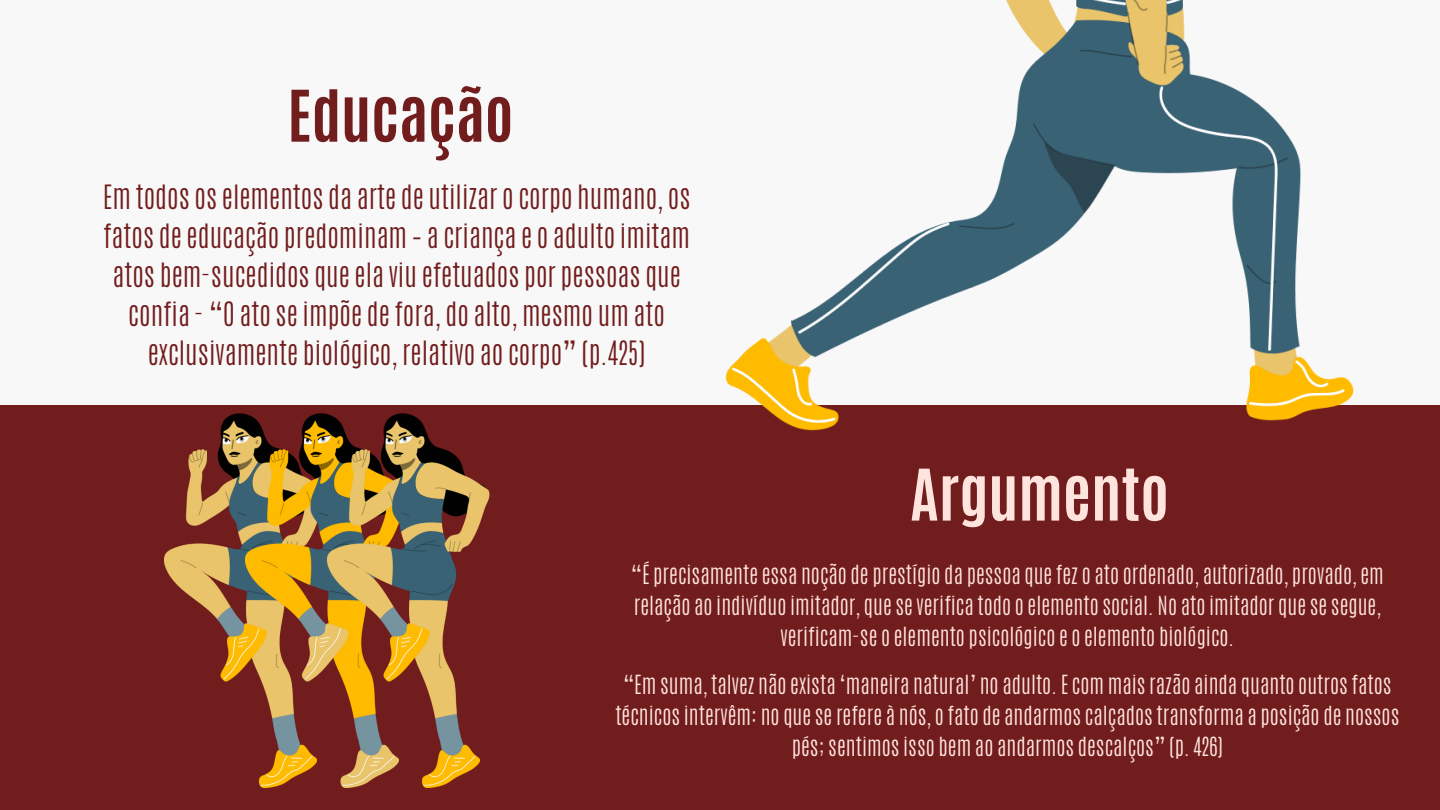
<style>
.page{position:relative;width:1440px;height:810px;background:#f8f8f8}
.page>*{position:absolute;margin:0;border:0;box-sizing:border-box;transform-origin:0 0}
.t1{font:700 60.5px "Antonio";color:#ffe3dd}
.t2{font:700 60.5px "Antonio";color:#721d1d}
.t3{font:300 28px/39px "Antonio";color:#721d1d;text-align:center}
.t4{font:300 22px/30.8px "Antonio";color:#ffe3dd;text-align:center}
</style>
<div class="page">
<div style="left:0;top:405px;width:1440px;height:405px;background:#721d1d"></div>
<img style="left:725px;top:0;width:629px;height:431px">
<img style="left:164px;top:413px;width:326px;height:375px">
<img style="left:245px;top:413px;width:163px;height:375px">
<p class="t2" style="left:288px;top:73px;width:227px">Educação</p>
<p class="t3" style="left:103px;top:177px;width:589px">Em todos os elementos da arte de utilizar o corpo humano, os fatos de educação predominam – a criança e o adulto imitam atos bem-sucedidos que ela viu efetuados por pessoas que confia - “O ato se impõe de fora, do alto, mesmo um ato exclusivamente biológico, relativo ao corpo” (p.425)</p>
<p class="t1" style="left:910px;top:451px;width:260px">Argumento</p>
<p class="t4" style="left:631px;top:559px;width:754px">“É precisamente essa noção de prestígio da pessoa que fez o ato ordenado, autorizado, provado, em relação ao indivíduo imitador, que se verifica todo o elemento social. No ato imitador que se segue, verificam-se o elemento psicológico e o elemento biológico.</p>
<p class="t4" style="left:615px;top:670px;width:786px">“Em suma, talvez não exista ‘maneira natural’ no adulto. E com mais razão ainda quanto outros fatos técnicos intervêm: no que se refere à nós, o fato de andarmos calçados transforma a posição de nossos pés; sentimos isso bem ao andarmos descalços” (p. 426)</p>
</div>
